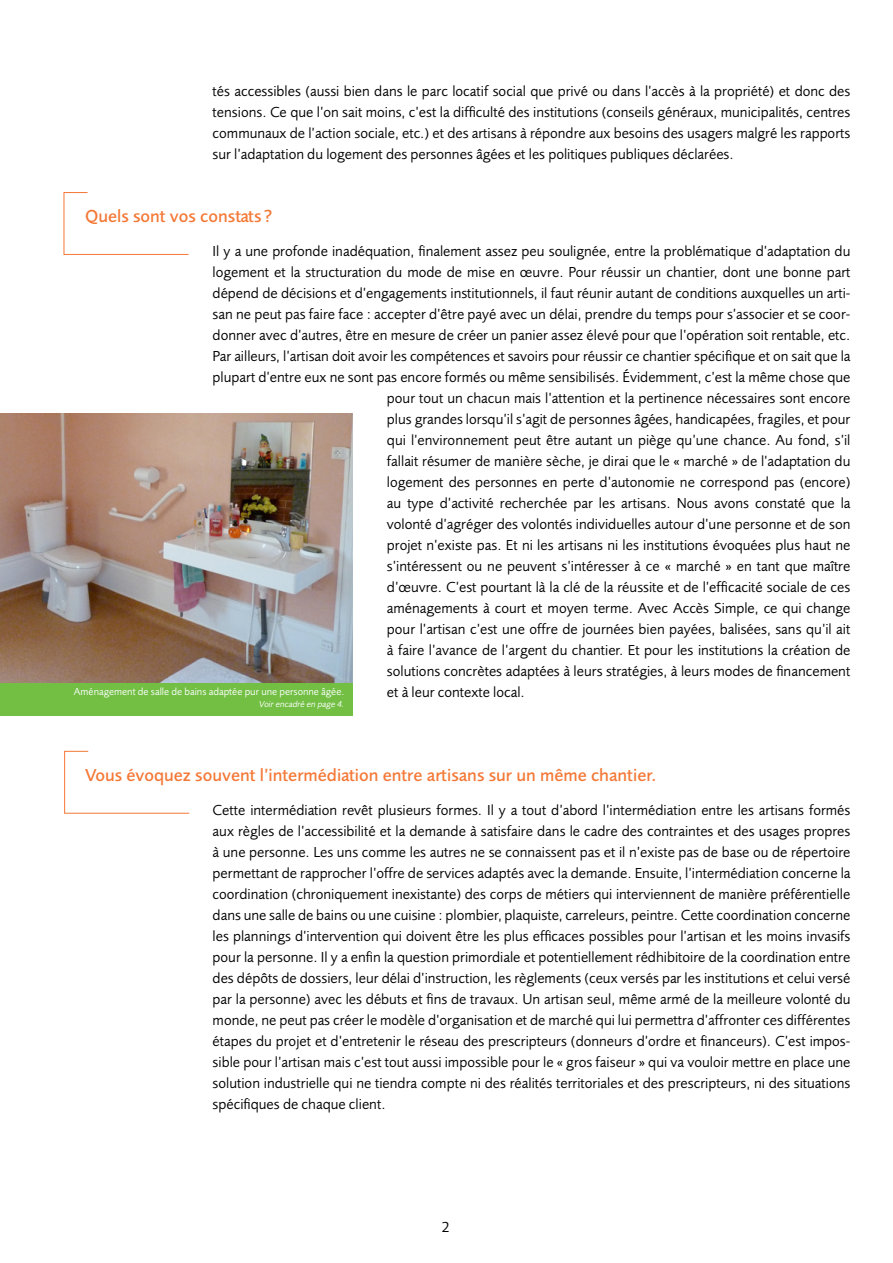
<style>
.page{position:relative;width:893px;height:1263px;background:#fff}
.page>*{position:absolute;margin:0;border:0;box-sizing:border-box;transform-origin:0 0}
.t1{font:500 18px "Foundry Sans";color:#f47836}
.t2{font:15px/21px "Foundry Sans";color:#000;text-align:justify}
.t3{font:10.5px "Foundry Sans";color:#fff}
.t4{font:italic 9px "Foundry Sans";color:#fff}
</style>
<div class="page">
<svg style="left:64px;top:192px;width:125px;height:63px"></svg>
<svg style="left:64px;top:751px;width:126px;height:62px"></svg>
<img style="left:0;top:414px;width:353px;height:269px">
<div style="left:0;top:683px;width:353px;height:32px;background:#72bf44"></div>
<p class="t2" style="left:213px;top:81px;width:639px">tés accessibles (aussi bien dans le parc locatif social que privé ou dans l’accès à la propriété) et donc des tensions. Ce que l’on sait moins, c’est la difficulté des institutions (conseils généraux, municipalités, centres communaux de l’action sociale, etc.) et des artisans à répondre aux besoins des usagers malgré les rapports sur l’adaptation du logement des personnes âgées et les politiques publiques déclarées.</p>
<p class="t1" style="left:85px;top:206px;width:189px">Quels sont vos constats ?</p>
<p class="t2" style="left:213px;top:241px;width:639px">Il y a une profonde inadéquation, finalement assez peu soulignée, entre la problématique d’adaptation du</p>
<p class="t2" style="left:213px;top:262px;width:639px">logement et la structuration du mode de mise en œuvre. Pour réussir un chantier, dont une bonne part</p>
<p class="t2" style="left:213px;top:283px;width:639px">dépend de décisions et d’engagements institutionnels, il faut réunir autant de conditions auxquelles un arti-</p>
<p class="t2" style="left:213px;top:304px;width:639px">san ne peut pas faire face : accepter d’être payé avec un délai, prendre du temps pour s’associer et se coor-</p>
<p class="t2" style="left:213px;top:325px;width:639px">donner avec d’autres, être en mesure de créer un panier assez élevé pour que l’opération soit rentable, etc.</p>
<p class="t2" style="left:213px;top:346px;width:639px">Par ailleurs, l’artisan doit avoir les compétences et savoirs pour réussir ce chantier spécifique et on sait que la</p>
<p class="t2" style="left:213px;top:367px;width:639px">plupart d’entre eux ne sont pas encore formés ou même sensibilisés. Évidemment, c’est la même chose que</p>
<p class="t2" style="left:387px;top:388px;width:465px">pour tout un chacun mais l’attention et la pertinence nécessaires sont encore</p>
<p class="t2" style="left:387px;top:409px;width:465px">plus grandes lorsqu’il s’agit de personnes âgées, handicapées, fragiles, et pour</p>
<p class="t2" style="left:387px;top:430px;width:465px">qui l’environnement peut être autant un piège qu’une chance. Au fond, s’il</p>
<p class="t2" style="left:387px;top:451px;width:465px">fallait résumer de manière sèche, je dirai que le « marché » de l’adaptation du</p>
<p class="t2" style="left:387px;top:472px;width:465px">logement des personnes en perte d’autonomie ne correspond pas (encore)</p>
<p class="t2" style="left:387px;top:493px;width:465px">au type d’activité recherchée par les artisans. Nous avons constaté que la</p>
<p class="t2" style="left:387px;top:514px;width:465px">volonté d’agréger des volontés individuelles autour d’une personne et de son</p>
<p class="t2" style="left:387px;top:535px;width:465px">projet n’existe pas. Et ni les artisans ni les institutions évoquées plus haut ne</p>
<p class="t2" style="left:387px;top:556px;width:465px">s’intéressent ou ne peuvent s’intéresser à ce « marché » en tant que maître</p>
<p class="t2" style="left:387px;top:577px;width:465px">d’œuvre. C’est pourtant là la clé de la réussite et de l’efficacité sociale de ces</p>
<p class="t2" style="left:387px;top:598px;width:465px">aménagements à court et moyen terme. Avec Accès Simple, ce qui change</p>
<p class="t2" style="left:387px;top:619px;width:465px">pour l’artisan c’est une offre de journées bien payées, balisées, sans qu’il ait</p>
<p class="t2" style="left:387px;top:640px;width:465px">à faire l’avance de l’argent du chantier. Et pour les institutions la création de</p>
<p class="t2" style="left:387px;top:661px;width:465px">solutions concrètes adaptées à leurs stratégies, à leurs modes de financement</p>
<p class="t2" style="left:387px;top:682px;width:139px">et à leur contexte local.</p>
<p class="t3" style="left:74px;top:686px;width:272px">Aménagement de salle de bains adaptée pur une personne âgée.</p>
<p class="t4" style="left:259px;top:699px;width:87px">Voir encadré en page 4.</p>
<p class="t1" style="left:85px;top:765px;width:573px">Vous évoquez souvent l’intermédiation entre artisans sur un même chantier.</p>
<p class="t2" style="left:213px;top:799px;width:639px">Cette intermédiation revêt plusieurs formes. Il y a tout d’abord l’intermédiation entre les artisans formés aux règles de l’accessibilité et la demande à satisfaire dans le cadre des contraintes et des usages propres à une personne. Les uns comme les autres ne se connaissent pas et il n’existe pas de base ou de répertoire permettant de rapprocher l’offre de services adaptés avec la demande. Ensuite, l’intermédiation concerne la coordination (chroniquement inexistante) des corps de métiers qui interviennent de manière préférentielle dans une salle de bains ou une cuisine : plombier, plaquiste, carreleurs, peintre. Cette coordination concerne les plannings d’intervention qui doivent être les plus efficaces possibles pour l’artisan et les moins invasifs pour la personne. Il y a enfin la question primordiale et potentiellement rédhibitoire de la coordination entre des dépôts de dossiers, leur délai d’instruction, les règlements (ceux versés par les institutions et celui versé par la personne) avec les débuts et fins de travaux. Un artisan seul, même armé de la meilleure volonté du monde, ne peut pas créer le modèle d’organisation et de marché qui lui permettra d’affronter ces différentes étapes du projet et d’entretenir le réseau des prescripteurs (donneurs d’ordre et financeurs). C’est impos&shy;sible pour l’artisan mais c’est tout aussi impossible pour le « gros faiseur » qui va vouloir mettre en place une solution industrielle qui ne tiendra compte ni des réalités territoriales et des prescripteurs, ni des situations spécifiques de chaque client.</p>
<p class="t2" style="left:442px;top:1216px;width:9px">2</p>
</div>
